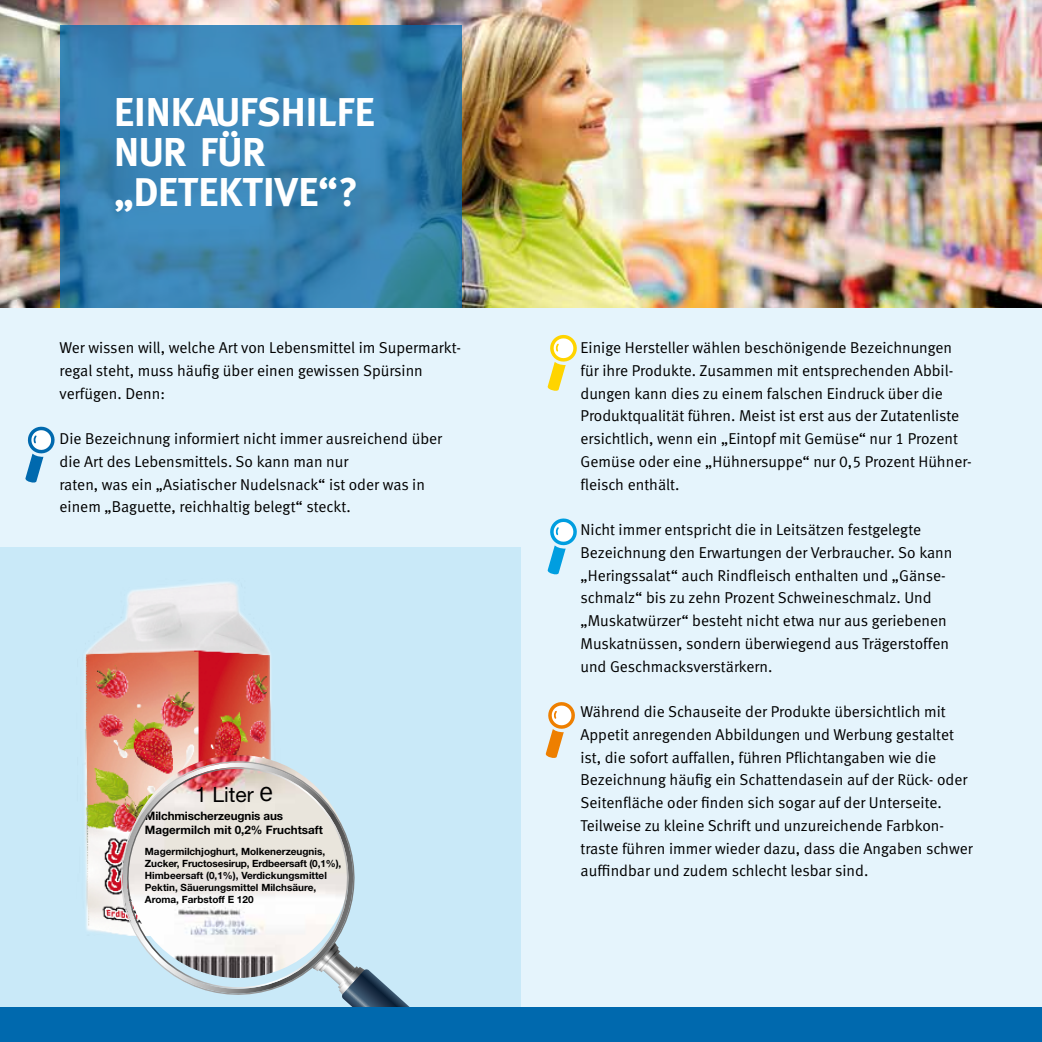
<style>
.page{position:relative;width:1042px;height:1042px;background:#fff}
.page>*{position:absolute;margin:0;border:0;box-sizing:border-box;transform-origin:0 0}
.t1{font:700 40.25px/40.2px "Meta";color:#fff}
.t2{font:21px "Helvetica Neue";color:#000}
.t3{font:15.75px/22.8px "Meta Normal LF";color:#000}
.t4{font:700 11.72px/14px "Helvetica Neue";letter-spacing:-.005em;color:#000}
.t5{font:700 9.97px/11.9px "Helvetica Neue";color:#000}
.s1{font-family:"Corporate S";font-size:29.4px}
</style>
<div class="page">
<div style="left:0;top:308px;width:1042px;height:734px;background:#e5f4fc"></div>
<img style="left:0;top:0;width:1042px;height:308px">
<svg style="left:60px;top:25px;width:401px;height:283px;background:#3781af"></svg>
<svg style="left:547px;top:518px;width:30px;height:57px"></svg>
<svg style="left:545px;top:702px;width:30px;height:56px"></svg>
<svg style="left:547px;top:334px;width:30px;height:57px"></svg>
<svg style="left:25px;top:426px;width:30px;height:57px"></svg>
<div style="left:0;top:547px;width:521px;height:495px;background:#c9e9f8"></div>
<img style="left:84px;top:581px;width:187px;height:352px">
<svg style="left:368px;top:970px;width:42px;height:37px"></svg>
<svg style="left:108px;top:749px;width:260px;height:258px"></svg>
<svg style="left:109px;top:755px;width:257px;height:251px"></svg>
<svg style="left:115px;top:756px;width:246px;height:245px"></svg>
<div style="left:0;top:1007px;width:1042px;height:35px;background:#0069ae"></div>
<h1 class="t1" style="left:114px;top:91px;width:262px">EINKAUFSHILFE<br>NUR FÜR „DETEKTIVE“?</h1>
<p class="t3" style="left:60px;top:336px;width:403px">Wer wissen will, welche Art von Lebensmittel im Supermarkt&shy;regal steht, muss häufig über einen gewissen Spürsinn verfügen. Denn:</p>
<p class="t3" style="left:60px;top:427px;width:384px">Die Bezeichnung informiert nicht immer ausreichend über die Art des Lebensmittels. So kann man nur<br>raten, was ein „Asiatischer Nudelsnack“ ist oder was in einem „Baguette, reichhaltig belegt“ steckt.</p>
<h2 class="t2" style="left:195px;top:781px;width:80px">1 Liter <span class="s1">e</span></h2>
<p class="t4" style="left:145px;top:809px;width:179px">Milchmischerzeugnis aus<br>Magermilch mit 0,2% Fruchtsaft</p>
<p class="t5" style="left:145px;top:845px;width:198px">Magermilchjoghurt, Molkenerzeugnis, Zucker, Fructosesirup, Erdbeersaft (0,1%), Himbeersaft (0,1%), Verdickungsmittel Pektin, Säuerungsmittel Milchsäure, Aroma, Farbstoff E 120</p>
<p class="t3" style="left:580px;top:336px;width:393px">Einige Hersteller wählen beschönigende Bezeichnungen für ihre Produkte. Zusammen mit entsprechenden Abbil&shy;dungen kann dies zu einem falschen Eindruck über die Produktqualität führen. Meist ist erst aus der Zutatenliste ersichtlich, wenn ein „Eintopf mit Gemüse“ nur 1 Prozent Gemüse oder eine „Hühnersuppe“ nur 0,5 Prozent Hühner&shy;fleisch enthält.</p>
<p class="t3" style="left:580px;top:518px;width:373px">Nicht immer entspricht die in Leitsätzen festgelegte Bezeichnung den Erwartungen der Verbraucher. So kann „Heringssalat“ auch Rindfleisch enthalten und „Gänse&shy;schmalz“ bis zu zehn Prozent Schweineschmalz. Und „Muskatwürzer“ besteht nicht etwa nur aus geriebenen Muskatnüssen, sondern überwiegend aus Trägerstoffen und Geschmacksverstärkern.</p>
<p class="t3" style="left:580px;top:700px;width:394px">Während die Schauseite der Produkte übersichtlich mit Appetit anregenden Abbildungen und Werbung gestaltet ist, die sofort auffallen, führen Pflichtangaben wie die Bezeichnung häufig ein Schattendasein auf der Rück- oder Seitenfläche oder finden sich sogar auf der Unterseite.<br>Teilweise zu kleine Schrift und unzureichende Farbkon&shy;traste führen immer wieder dazu, dass die Angaben schwer auffindbar und zudem schlecht lesbar sind.</p>
</div>
